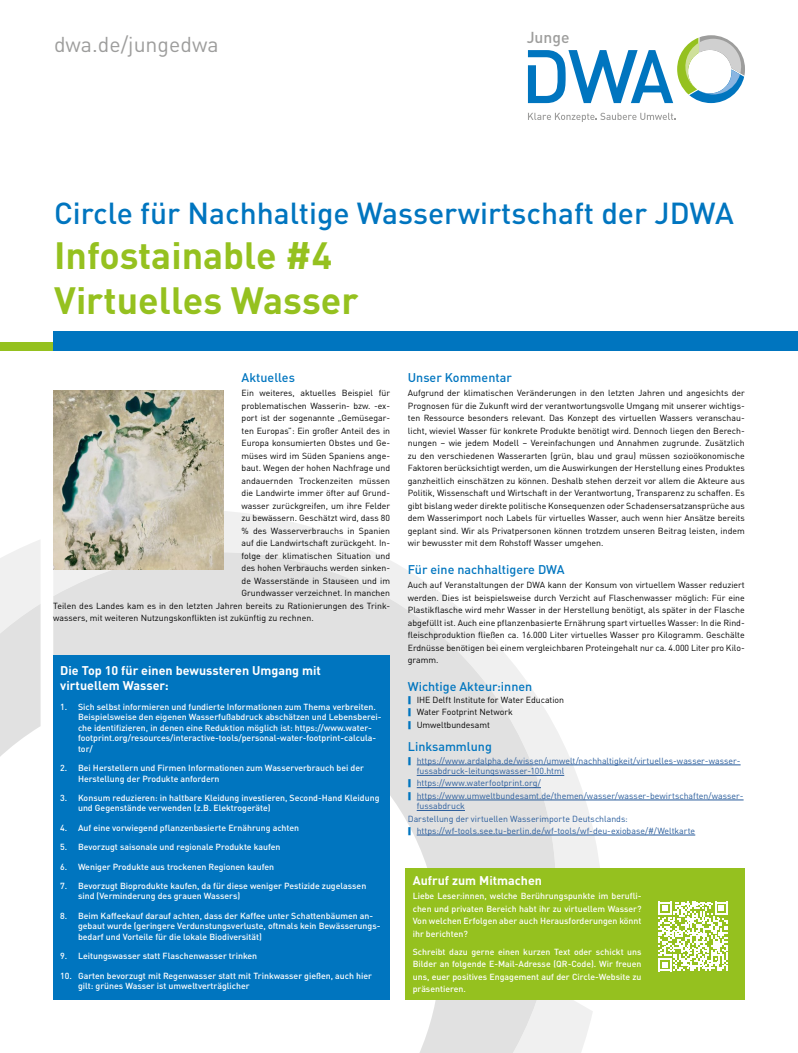
<style>
.page{position:relative;width:798px;height:1053px;background:#fff}
.page>*{position:absolute;margin:0;border:0;box-sizing:border-box;transform-origin:0 0}
.t1{font:700 37.5px/45px "DINOT";color:#95c11f}
.t2{font:500 30px "DINOT";color:#0075bf}
.t3{font:21.25px "DINOT";color:#9d9d9c}
.t4{font:500 15.69px "DINOT";color:#9d9d9c}
.t5{font:500 12.5px "DINOT";color:#0075bf}
.t6{font:700 12.5px/15px "DINOT";color:#fff}
.t7{font:8.75px/12.5px "DINOT";color:#000;text-align:justify}
.t8{font:500 8.75px/10.5px "DINOT";color:#fff}
.t9{font:8.75px/10.5px "DINOT";letter-spacing:-.005em;color:#275b9b}
</style>
<div class="page">
<svg style="left:0;top:540px;width:41px;height:217px"></svg>
<svg style="left:562px;top:742px;width:41px;height:126px;fill:#f0f0f0"></svg>
<svg style="left:53px;top:506px;width:509px;height:416px;fill:#e1e1e1"></svg>
<svg style="left:542px;top:999px;width:50px;height:53px;fill:#f0f0f0"></svg>
<svg style="left:53px;top:922px;width:489px;height:130px"></svg>
<hr style="left:416px;top:764px;width:324px;height:1px;background:#275b9b">
<hr style="left:416px;top:775px;width:148px;height:1px;background:#275b9b">
<hr style="left:416px;top:787px;width:124px;height:1px;background:#275b9b">
<hr style="left:416px;top:799px;width:327px;height:1px;background:#275b9b">
<hr style="left:416px;top:810px;width:49px;height:1px;background:#275b9b">
<hr style="left:416px;top:834px;width:279px;height:1px;background:#275b9b">
<div style="left:53px;top:655px;width:336px;height:344px;background:#0075bf"></div>
<div style="left:405px;top:868px;width:339px;height:131px;background:#95c11f"></div>
<svg style="left:658px;top:901px;width:69px;height:70px"></svg>
<svg style="left:528px;top:113px;width:147px;height:9px"></svg>
<svg style="left:527px;top:35px;width:217px;height:68px"></svg>
<div style="left:0;top:342px;width:61px;height:9px;background:#95c11f"></div>
<div style="left:53px;top:331px;width:744px;height:20px;background:#0075bf"></div>
<img style="left:53px;top:390px;width:170px;height:179px">
<svg style="left:408px;top:696px;width:2px;height:32px"></svg>
<svg style="left:408px;top:756px;width:2px;height:9px"></svg>
<svg style="left:408px;top:779px;width:2px;height:21px"></svg>
<svg style="left:408px;top:826px;width:2px;height:9px"></svg>
<h3 class="t3" style="left:54px;top:28px;width:166px">dwa.de/jungedwa</h3>
<h3 class="t4" style="left:526px;top:25px;width:44px">Junge</h3>
<h2 class="t2" style="left:54px;top:190px;width:681px">Circle für Nachhaltige Wasserwirtschaft der JDWA</h2>
<h1 class="t1" style="left:54px;top:231px;width:306px">Infostainable #4<br>Virtuelles Wasser</h1>
<h3 class="t5" style="left:241px;top:368px;width:55px">Aktuelles</h3>
<p class="t7" style="left:241px;top:386px;width:150px">Ein weiteres, aktuelles Beispiel für</p>
<p class="t7" style="left:241px;top:399px;width:150px">problematischen Wasserin- bzw. -ex-</p>
<p class="t7" style="left:241px;top:411px;width:150px">port ist der sogenannte „Gemüsegar-</p>
<p class="t7" style="left:241px;top:424px;width:150px">ten Europas”: Ein großer Anteil des in</p>
<p class="t7" style="left:241px;top:436px;width:150px">Europa konsumierten Obstes und Ge-</p>
<p class="t7" style="left:241px;top:449px;width:150px">müses wird im Süden Spaniens ange-</p>
<p class="t7" style="left:241px;top:461px;width:150px">baut. Wegen der hohen Nachfrage und</p>
<p class="t7" style="left:241px;top:474px;width:150px">andauernden Trockenzeiten müssen</p>
<p class="t7" style="left:241px;top:486px;width:150px">die Landwirte immer öfter auf Grund-</p>
<p class="t7" style="left:241px;top:499px;width:150px">wasser zurückgreifen, um ihre Felder</p>
<p class="t7" style="left:241px;top:511px;width:150px">zu bewässern. Geschätzt wird, dass 80</p>
<p class="t7" style="left:241px;top:524px;width:150px">% des Wasserverbrauchs in Spanien</p>
<p class="t7" style="left:241px;top:536px;width:150px">auf die Landwirtschaft zurückgeht. In-</p>
<p class="t7" style="left:241px;top:549px;width:150px">folge der klimatischen Situation und</p>
<p class="t7" style="left:241px;top:561px;width:150px">des hohen Verbrauchs werden sinken-</p>
<p class="t7" style="left:241px;top:574px;width:150px">de Wasserstände in Stauseen und im</p>
<p class="t7" style="left:241px;top:586px;width:150px">Grundwasser verzeichnet. In manchen</p>
<p class="t7" style="left:53px;top:599px;width:338px">Teilen des Landes kam es in den letzten Jahren bereits zu Rationierungen des Trink-</p>
<p class="t7" style="left:53px;top:611px;width:262px">wassers, mit weiteren Nutzungskonflikten ist zukünftig zu rechnen.</p>
<h3 class="t6" style="left:60px;top:662px;width:262px">Die Top 10 für einen bewussteren Umgang mit virtuellem Wasser:</h3>
<p class="t8" style="left:78px;top:700px;width:305px;text-indent:-18px">1. Sich selbst informieren und fundierte Informationen zum Thema verbreiten.<br>Beispielsweise den eigenen Wasserfußabdruck abschätzen und Lebensberei&shy;che identifizieren, in denen eine Reduktion möglich ist: https://www.water&shy;footprint.org/resources/interactive-tools/personal-water-footprint-calcula&shy;tor/</p>
<p class="t8" style="left:78px;top:762px;width:287px;text-indent:-18px">2. Bei Herstellern und Firmen Informationen zum Wasserverbrauch bei der<br>Herstellung der Produkte anfordern</p>
<p class="t8" style="left:78px;top:792px;width:303px;text-indent:-18px">3. Konsum reduzieren: in haltbare Kleidung investieren, Second-Hand Kleidung und Gegenstände verwenden (z.B. Elektrogeräte)</p>
<p class="t8" style="left:60px;top:821px;width:240px">4. Auf eine vorwiegend pflanzenbasierte Ernährung achten</p>
<p class="t8" style="left:60px;top:841px;width:222px">5. Bevorzugt saisonale und regionale Produkte kaufen</p>
<p class="t8" style="left:60px;top:860px;width:215px">6. Weniger Produkte aus trockenen Regionen kaufen</p>
<p class="t8" style="left:78px;top:879px;width:290px;text-indent:-18px">7. Bevorzugt Bioprodukte kaufen, da für diese weniger Pestizide zugelassen sind (Verminderung des grauen Wassers)</p>
<p class="t8" style="left:78px;top:909px;width:304px;text-indent:-18px">8. Beim Kaffeekauf darauf achten, dass der Kaffee unter Schattenbäumen an&shy;gebaut wurde (geringere Verdunstungsverluste, oftmals kein Bewässerungs&shy;bedarf und Vorteile für die lokale Biodiversität)</p>
<p class="t8" style="left:60px;top:950px;width:198px">9. Leitungswasser statt Flaschenwasser trinken</p>
<p class="t8" style="left:78px;top:969px;width:295px;text-indent:-18px">10. Garten bevorzugt mit Regenwasser statt mit Trinkwasser gießen, auch hier gilt: grünes Wasser ist umweltverträglicher</p>
<h3 class="t5" style="left:407px;top:368px;width:105px">Unser Kommentar</h3>
<p class="t7" style="left:407px;top:386px;width:338px">Aufgrund der klimatischen Veränderungen in den letzten Jahren und angesichts der Prognosen für die Zukunft wird der verantwortungsvolle Umgang mit unserer wichtigs&shy;ten Ressource besonders relevant. Das Konzept des virtuellen Wassers veranschau&shy;licht, wieviel Wasser für konkrete Produkte benötigt wird. Dennoch liegen den Berech&shy;nungen – wie jedem Modell – Vereinfachungen und Annahmen zugrunde. Zusätzlich zu den verschiedenen Wasserarten (grün, blau und grau) müssen sozioökonomische Faktoren berücksichtigt werden, um die Auswirkungen der Herstellung eines Produktes ganzheitlich einschätzen zu können. Deshalb stehen derzeit vor allem die Akteure aus Politik, Wissenschaft und Wirtschaft in der Verantwortung, Transparenz zu schaffen. Es gibt bislang weder direkte politische Konsequenzen oder Schadensersatzansprüche aus dem Wasserimport noch Labels für virtuelles Wasser, auch wenn hier Ansätze bereits geplant sind. Wir als Privatpersonen können trotzdem unseren Beitrag leisten, indem wir bewusster mit dem Rohstoff Wasser umgehen.</p>
<h3 class="t5" style="left:407px;top:559px;width:158px">Für eine nachhaltigere DWA</h3>
<p class="t7" style="left:407px;top:578px;width:338px">Auch auf Veranstaltungen der DWA kann der Konsum von virtuellem Wasser reduziert werden. Dies ist beispielsweise durch Verzicht auf Flaschenwasser möglich: Für eine Plastikflasche wird mehr Wasser in der Herstellung benötigt, als später in der Flasche abgefüllt ist. Auch eine pflanzenbasierte Ernährung spart virtuelles Wasser: In die Rind&shy;fleischproduktion fließen ca. 16.000 Liter virtuelles Wasser pro Kilogramm. Geschälte Erdnüsse benötigen bei einem vergleichbaren Proteingehalt nur ca. 4.000 Liter pro Kilo&shy;gramm.</p>
<h3 class="t5" style="left:407px;top:676px;width:126px">Wichtige Akteur:innen</h3>
<p class="t7" style="left:416px;top:693px;width:149px;line-height:12.2px;text-align:left">IHE Delft Institute for Water Education<br>Water Footprint Network<br>Umweltbundesamt</p>
<h3 class="t5" style="left:407px;top:737px;width:86px">Linksammlung</h3>
<p class="t9" style="left:416px;top:754px;width:325px">https://www.ardalpha.de/wissen/umwelt/nachhaltigkeit/virtuelles-wasser-wasser&shy;fussabdruck-leitungswasser-100.html</p>
<p class="t9" style="left:416px;top:776px;width:328px;line-height:12.2px">https://www.waterfootprint.org/ https://www.umweltbundesamt.de/themen/wasser/wasser-bewirtschaften/wasser-</p>
<p class="t9" style="left:416px;top:800px;width:50px">fussabdruck</p>
<p class="t9" style="left:407px;top:812px;width:221px">Darstellung der virtuellen Wasserimporte Deutschlands:</p>
<p class="t9" style="left:416px;top:824px;width:280px">https://wf-tools.see.tu-berlin.de/wf-tools/wf-deu-exiobase/#/Weltkarte</p>
<h3 class="t6" style="left:412px;top:872px;width:131px">Aufruf zum Mitmachen</h3>
<p class="t8" style="left:412px;top:889px;width:230px;line-height:12.5px;text-align:justify">Liebe Leser:innen, welche Berührungspunkte im berufli&shy;chen und privaten Bereich habt ihr zu virtuellem Wasser?<br>Von welchen Erfolgen aber auch Herausforderungen könnt ihr berichten?</p>
<p class="t8" style="left:412px;top:944px;width:230px;line-height:12.5px;text-align:justify">Schreibt dazu gerne einen kurzen Text oder schickt uns Bilder an folgende E-Mail-Adresse (QR-Code). Wir freuen uns, euer positives Engagement auf der Circle-Website zu präsentieren.</p>
</div>
